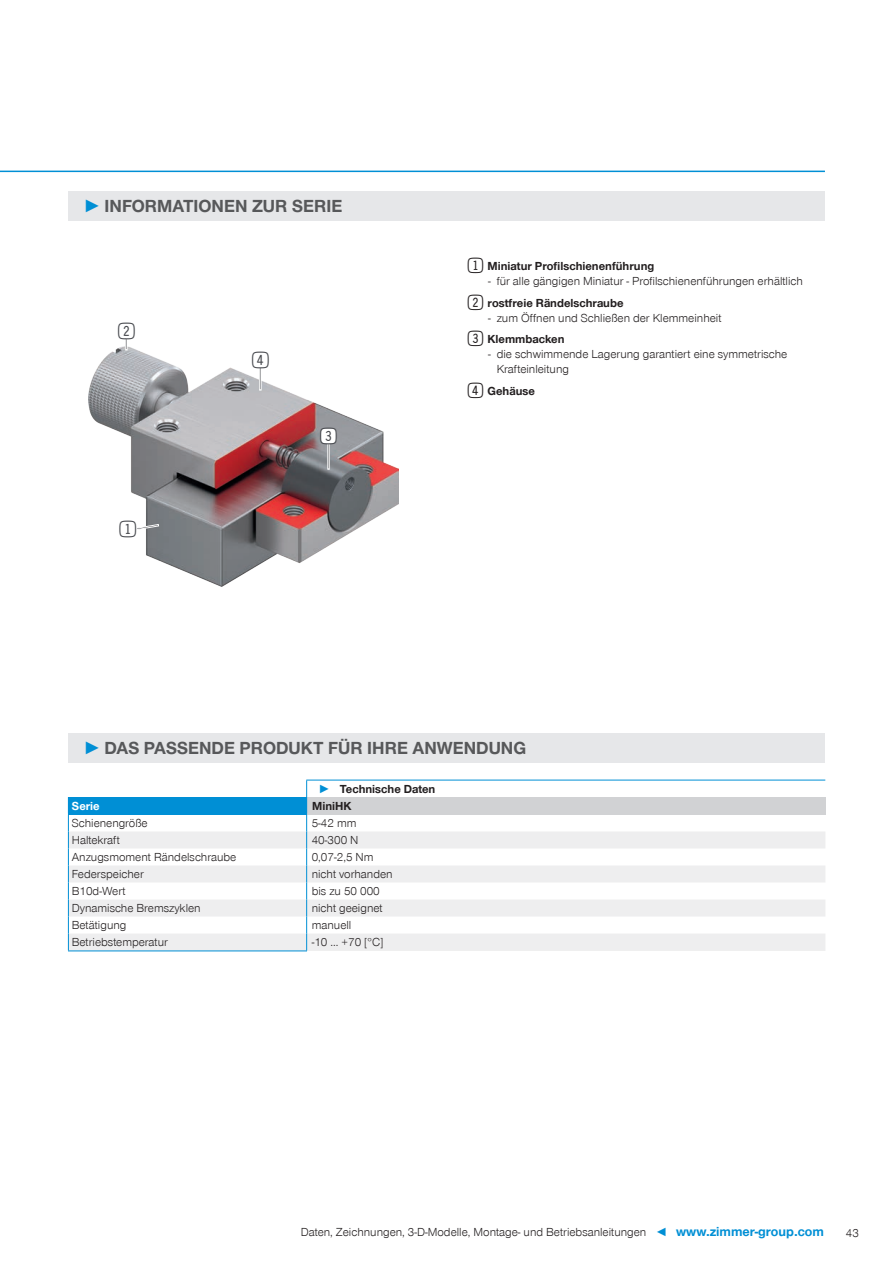
<style>
.page{position:relative;width:893px;height:1263px;background:#fff}
.page>*{position:absolute;margin:0;border:0;box-sizing:border-box;transform-origin:0 0}
.t1{font:27.6px "Double Digits Super Square";color:#47494e}
.t2{font:700 18px "Zimmer Group Sans Global";color:#57585a}
.CB_AF_Seitenzahl_rechts{font:300 12px/15px "Zimmer Group Sans Global";color:#231f20}
.CB_AF_Seitenzahl_links{font:300 12px "Zimmer Group Sans Global";color:#231f20}
.CB_AF_Tabellentext_Bestellnummer{font:700 12px "Zimmer Group Sans Global";color:#231f20}
.CB_AF_Tabellentext_Bestellnummer-2{font:700 12px "Zimmer Group Sans Global";color:#fff}
.s1{font-family:"Zimmer Group Sans";color:#008fd5}
.s2{font-family:"Double Digits Super Square";font-weight:400;font-size:25.5px}
.s3{color:#008fd5}
.s4{font-weight:700;font-size:13.5px;color:#008fd5}
</style>
<div class="page">
<img style="left:89px;top:347px;width:310px;height:240px">
<svg style="left:125px;top:338px;width:2px;height:12px"></svg>
<svg style="left:135px;top:524px;width:24px;height:6px"></svg>
<div style="left:120px;top:521px;width:16px;height:15px;background:#fff;border-radius:50%"></div>
<div style="left:259px;top:367px;width:2px;height:23px;border:1px solid #fff"></div>
<svg style="left:328px;top:444px;width:1px;height:25px"></svg>
<div style="left:321px;top:428px;width:15px;height:16px;background:#fff;border-radius:4px"></div>
<hr style="left:0;top:171px;width:825px;height:1px;background:#008fd5">
<div style="left:68px;top:191px;width:757px;height:30px;background:#e6e7e9"></div>
<div style="left:68px;top:733px;width:757px;height:30px;background:#e6e7e9"></div>
<hr style="left:306px;top:780px;width:519px;height:1px;background:#008fd5">
<div style="left:68px;top:797px;width:239px;height:17px;background:#008fd5"></div>
<div style="left:307px;top:797px;width:518px;height:17px;background:#d1d2d4"></div>
<svg style="left:69px;top:831px;width:756px;height:120px;fill:#eeeeef"></svg>
<hr style="left:68px;top:950px;width:239px;height:1px;background:#008fd5">
<hr style="left:68px;top:814px;width:239px;height:1px;background:#008fd5">
<svg style="left:68px;top:815px;width:1px;height:135px"></svg>
<svg style="left:306px;top:780px;width:1px;height:170px"></svg>
<p class="t2" style="left:83px;top:195px;width:261px"><span class="s1">►</span> INFORMATIONEN ZUR SERIE</p>
<p class="t1" style="left:118px;top:319px;width:23px">2</p>
<p class="t1" style="left:120px;top:517px;width:23px">1</p>
<p class="t1" style="left:252px;top:348px;width:23px">4</p>
<p class="t1" style="left:320px;top:424px;width:23px">3</p>
<p class="CB_AF_Tabellentext_Bestellnummer" style="left:468px;top:259px;width:188px"><span class="s2">1</span>Miniatur Profilschienenführung</p>
<p class="CB_AF_Seitenzahl_rechts" style="left:488px;top:274px;width:316px">- für alle gängigen Miniatur - Profilschienenführungen erhältlich</p>
<p class="CB_AF_Tabellentext_Bestellnummer" style="left:468px;top:296px;width:157px"><span class="s2">2</span>rostfreie Rändelschraube</p>
<p class="CB_AF_Seitenzahl_rechts" style="left:488px;top:310px;width:235px">- zum Öffnen und Schließen der Klemmeinheit</p>
<p class="CB_AF_Tabellentext_Bestellnummer" style="left:468px;top:332px;width:98px"><span class="s2">3</span>Klemmbacken</p>
<p class="CB_AF_Seitenzahl_rechts" style="left:497px;top:347px;width:292px;text-indent:-9px">- die schwimmende Lagerung garantiert eine symmetrische<br>Krafteinleitung</p>
<p class="CB_AF_Tabellentext_Bestellnummer" style="left:468px;top:383px;width:69px"><span class="s2">4</span>Gehäuse</p>
<p class="t2" style="left:83px;top:738px;width:444px"><span class="s1">►</span> DAS PASSENDE PRODUKT FÜR IHRE ANWENDUNG</p>
<p class="CB_AF_Tabellentext_Bestellnummer" style="left:319px;top:781px;width:118px"><span class="s3">►</span> Technische Daten</p>
<p class="CB_AF_Tabellentext_Bestellnummer-2" style="left:72px;top:798px;width:29px">Serie</p>
<p class="CB_AF_Tabellentext_Bestellnummer" style="left:312px;top:798px;width:41px">MiniHK</p>
<p class="CB_AF_Seitenzahl_links" style="left:72px;top:816px;width:77px">Schienengröße</p>
<p class="CB_AF_Seitenzahl_links" style="left:312px;top:816px;width:46px">5-42 mm</p>
<p class="CB_AF_Seitenzahl_links" style="left:72px;top:833px;width:50px">Haltekraft</p>
<p class="CB_AF_Seitenzahl_links" style="left:312px;top:833px;width:48px">40-300 N</p>
<p class="CB_AF_Seitenzahl_links" style="left:72px;top:850px;width:166px">Anzugsmoment Rändelschraube</p>
<p class="CB_AF_Seitenzahl_links" style="left:312px;top:850px;width:63px">0,07-2,5 Nm</p>
<p class="CB_AF_Seitenzahl_links" style="left:72px;top:867px;width:73px">Federspeicher</p>
<p class="CB_AF_Seitenzahl_links" style="left:312px;top:867px;width:82px">nicht vorhanden</p>
<p class="CB_AF_Seitenzahl_links" style="left:72px;top:884px;width:55px">B10d-Wert</p>
<p class="CB_AF_Seitenzahl_links" style="left:312px;top:884px;width:70px">bis zu 50 000</p>
<p class="CB_AF_Seitenzahl_links" style="left:72px;top:901px;width:130px">Dynamische Bremszyklen</p>
<p class="CB_AF_Seitenzahl_links" style="left:312px;top:901px;width:72px">nicht geeignet</p>
<p class="CB_AF_Seitenzahl_links" style="left:72px;top:918px;width:56px">Betätigung</p>
<p class="CB_AF_Seitenzahl_links" style="left:312px;top:918px;width:41px">manuell</p>
<p class="CB_AF_Seitenzahl_links" style="left:72px;top:935px;width:98px">Betriebstemperatur</p>
<p class="CB_AF_Seitenzahl_links" style="left:312px;top:935px;width:73px">-10 ... +70 [°C]</p>
<p class="CB_AF_Seitenzahl_rechts" style="left:301px;top:1224px;width:525px">Daten, Zeichnungen, 3-D-Modelle, Montage- und Betriebsanleitungen <span class="s3">◄</span> <span class="s4">www.zimmer-group.com</span></p>
<p class="CB_AF_Seitenzahl_rechts" style="left:846px;top:1225px;width:15px">43</p>
</div>
